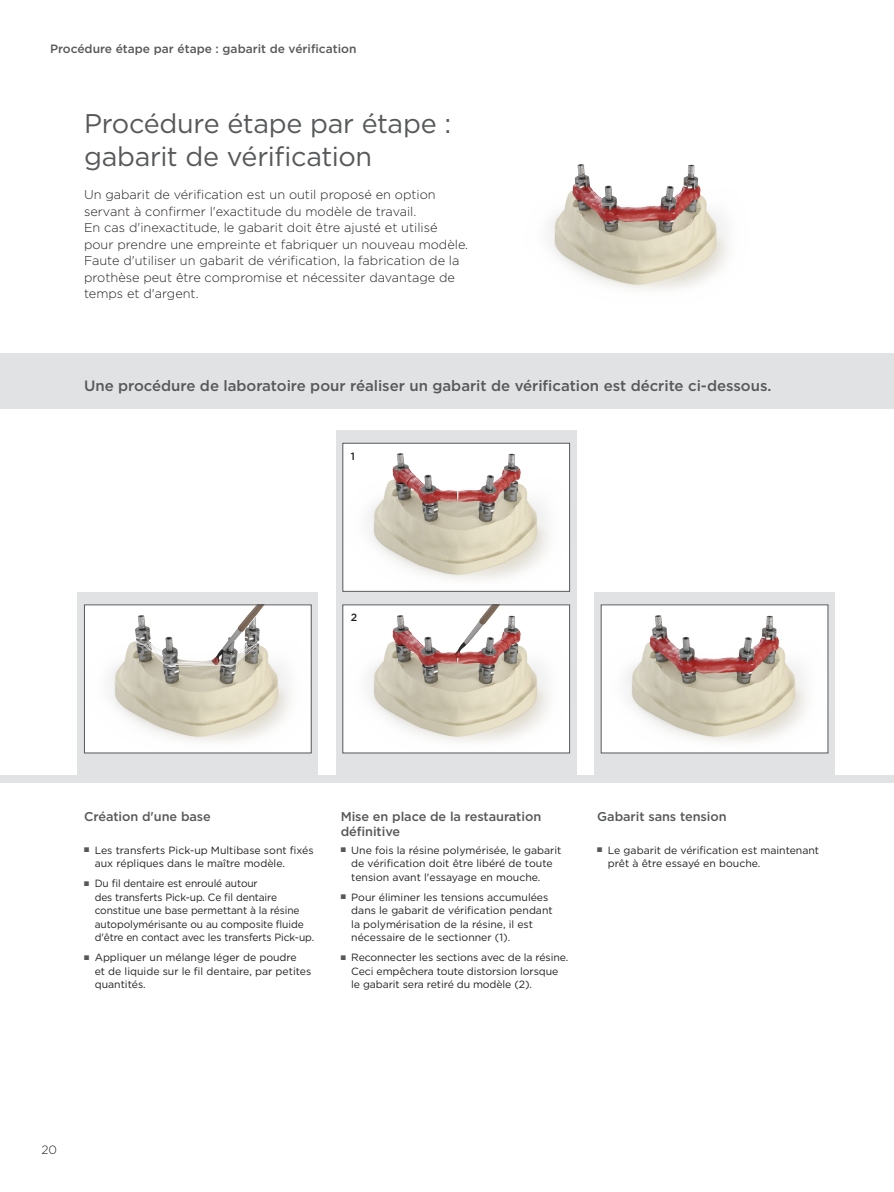
<style>
.page{position:relative;width:894px;height:1192px;background:#fff}
.page>*{position:absolute;margin:0;border:0;box-sizing:border-box;transform-origin:0 0}
.t1{font:27px/33px "Gotham";letter-spacing:-.01em;color:#57585a}
.t2{font:500 15px "Gotham";color:#57585a}
.t3{font:300 12.75px/16.5px "Gotham";color:#231f20}
.t4{font:500 12.75px/15px "Gotham";letter-spacing:-.005em;color:#57585a}
.t5{font:500 12px "Gotham";color:#57585a}
.t6{font:300 12px "Gotham";color:#231f20}
.t7{font:10.5px/13.5px "Gotham";color:#231f20}
.t8{font:500 10.5px "Gotham";color:#231f20}
.s1{color:#57585a}
</style>
<div class="page">
<div style="left:0;top:353px;width:892px;height:430px;background:#e1e2e4"></div>
<hr style="left:892px;top:353px;width:2px;height:430px;background:#e1e2e4">
<div style="left:0;top:409px;width:892px;height:365px;background:#fff"></div>
<hr style="left:892px;top:409px;width:2px;height:365px;background:#fff">
<div style="left:78px;top:592px;width:240px;height:182px;background:#e1e2e4"></div>
<div style="left:336px;top:430px;width:240px;height:344px;background:#e1e2e4"></div>
<svg style="left:594px;top:592px;width:241px;height:182px;background:#dadbdd"></svg>
<img style="left:86px;top:606px;width:224px;height:145px">
<div style="left:84px;top:604px;width:228px;height:149px;border:1px solid #57585a"></div>
<img style="left:603px;top:606px;width:223px;height:145px">
<img style="left:344px;top:606px;width:224px;height:145px">
<div style="left:342px;top:604px;width:228px;height:149px;border:1px solid #57585a"></div>
<img style="left:344px;top:445px;width:224px;height:145px">
<div style="left:342px;top:443px;width:228px;height:149px;border:1px solid #57585a"></div>
<img style="left:549px;top:164px;width:179px;height:126px">
<p class="t5" style="left:50px;top:41px;width:308px">Procédure étape par étape : gabarit de vérification</p>
<h1 class="t1" style="left:84px;top:106px;width:369px">Procédure étape par étape : gabarit de vérification</h1>
<p class="t3" style="left:84px;top:186px;width:386px">Un gabarit de vérification est un outil proposé en option servant à confirmer l'exactitude du modèle de travail.<br>En cas d'inexactitude, le gabarit doit être ajusté et utilisé pour prendre une empreinte et fabriquer un nouveau modèle.<br>Faute d'utiliser un gabarit de vérification, la fabrication de la prothèse peut être compromise et nécessiter davantage de temps et d'argent.</p>
<h2 class="t2" style="left:84px;top:376px;width:689px">Une procédure de laboratoire pour réaliser un gabarit de vérification est décrite ci-dessous.</h2>
<p class="t8" style="left:351px;top:449px;width:6px">1</p>
<p class="t8" style="left:351px;top:611px;width:8px">2</p>
<p class="t4" style="left:84px;top:809px;width:128px">Création d'une base</p>
<p class="t7" style="left:95px;top:843px;width:220px;text-indent:-11px"><span class="s1">■</span> Les transferts Pick-up Multibase sont fixés aux répliques dans le maître modèle.</p>
<p class="t7" style="left:95px;top:876px;width:221px;text-indent:-11px"><span class="s1">■</span> Du fil dentaire est enroulé autour<br>des transferts Pick-up. Ce fil dentaire constitue une base permettant à la résine autopolymérisante ou au composite fluide d'être en contact avec les transferts Pick-up.</p>
<p class="t7" style="left:95px;top:950px;width:218px;text-indent:-11px"><span class="s1">■</span> Appliquer un mélange léger de poudre<br>et de liquide sur le fil dentaire, par petites quantités.</p>
<p class="t4" style="left:341px;top:809px;width:202px">Mise en place de la restauration définitive</p>
<p class="t7" style="left:351px;top:843px;width:212px;text-indent:-11px"><span class="s1">■</span> Une fois la résine polymérisée, le gabarit de vérification doit être libéré de toute tension avant l'essayage en mouche.</p>
<p class="t7" style="left:351px;top:890px;width:203px;text-indent:-11px"><span class="s1">■</span> Pour éliminer les tensions accumulées dans le gabarit de vérification pendant la polymérisation de la résine, il est nécessaire de le sectionner (1).</p>
<p class="t7" style="left:351px;top:950px;width:218px;text-indent:-11px"><span class="s1">■</span> Reconnecter les sections avec de la résine.<br>Ceci empêchera toute distorsion lorsque le gabarit sera retiré du modèle (2).</p>
<p class="t4" style="left:597px;top:809px;width:131px">Gabarit sans tension</p>
<p class="t7" style="left:608px;top:843px;width:213px;text-indent:-11px"><span class="s1">■</span> Le gabarit de vérification est maintenant prêt à être essayé en bouche.</p>
<p class="t6" style="left:42px;top:1142px;width:17px">20</p>
</div>
